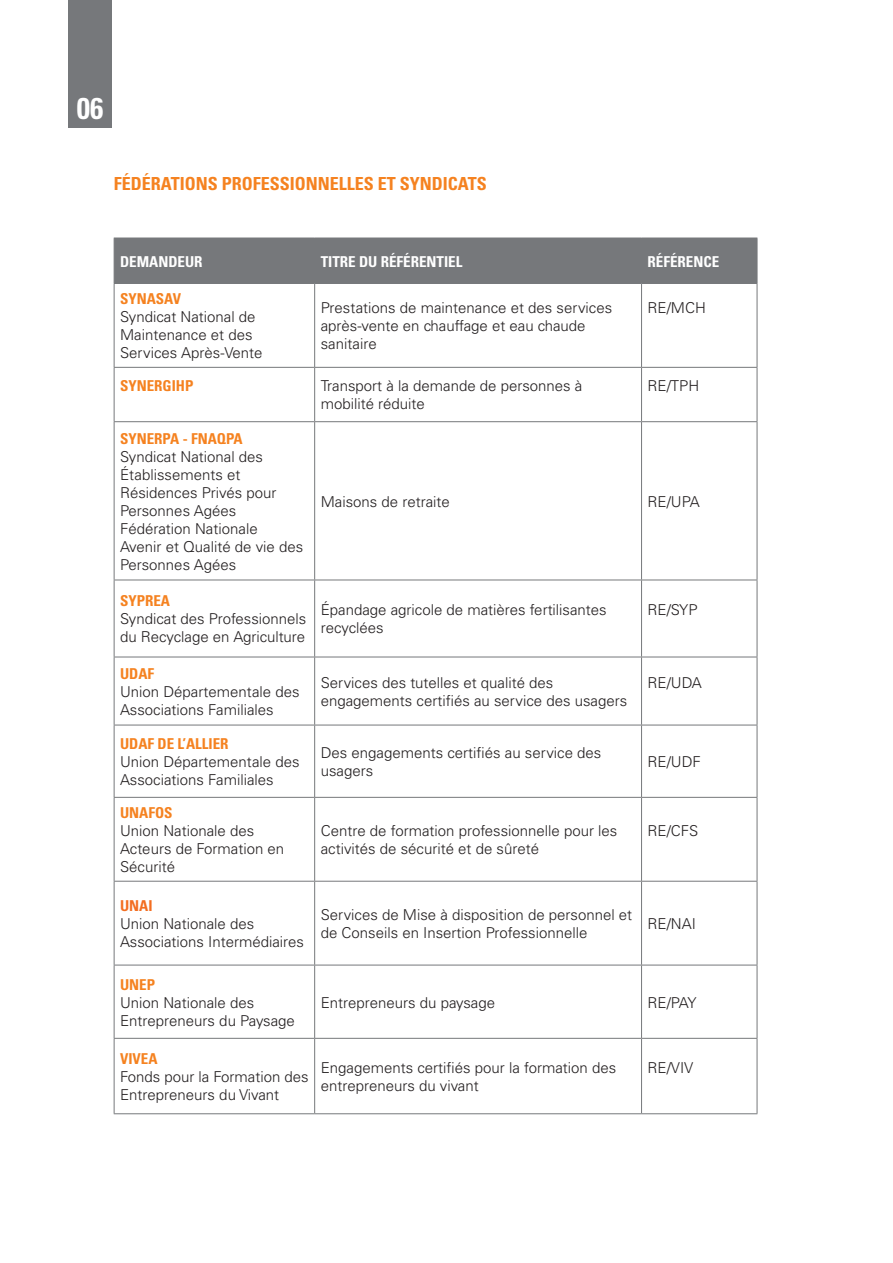
<style>
.page{position:relative;width:893px;height:1263px;background:#fff}
.page>*{position:absolute;margin:0;border:0;box-sizing:border-box;transform-origin:0 0}
.t1{font:700 condensed 30px "Univers";color:#fff}
.t2{font:700 condensed 18px "Univers";color:#f58220}
.t3{font:300 15px/18px "Univers";color:#231f20}
.t4{font:700 condensed 15px "Univers";color:#f58220}
.t5{font:700 condensed 15px "Univers";color:#fff}
.t6{font:700 condensed 15px "Univers";color:#f36e21}
</style>
<div class="page">
<div style="left:68px;top:0;width:44px;height:128px;background:#76787b"></div>
<div style="left:115px;top:239px;width:642px;height:44px;background:#76787b"></div>
<hr style="left:314px;top:238px;width:1px;height:45px;background:#76787b">
<hr style="left:641px;top:238px;width:1px;height:45px;background:#76787b">
<hr style="left:114px;top:238px;width:201px;height:1px;background:#76787b">
<hr style="left:114px;top:238px;width:1px;height:45px;background:#76787b">
<hr style="left:315px;top:238px;width:326px;height:1px;background:#76787b">
<hr style="left:641px;top:238px;width:116px;height:1px;background:#76787b">
<hr style="left:757px;top:238px;width:1px;height:45px;background:#76787b">
<hr style="left:114px;top:283px;width:201px;height:1px;background:#76787b">
<hr style="left:314px;top:284px;width:1px;height:83px;background:#76787b">
<hr style="left:314px;top:368px;width:1px;height:53px;background:#76787b">
<hr style="left:314px;top:422px;width:1px;height:158px;background:#76787b">
<hr style="left:314px;top:580px;width:1px;height:77px;background:#76787b">
<hr style="left:314px;top:657px;width:1px;height:68px;background:#76787b">
<hr style="left:314px;top:725px;width:1px;height:72px;background:#76787b">
<hr style="left:314px;top:798px;width:1px;height:83px;background:#76787b">
<hr style="left:314px;top:881px;width:1px;height:84px;background:#76787b">
<hr style="left:314px;top:965px;width:1px;height:73px;background:#76787b">
<hr style="left:314px;top:1039px;width:1px;height:74px;background:#76787b">
<hr style="left:641px;top:284px;width:1px;height:83px;background:#76787b">
<hr style="left:641px;top:368px;width:1px;height:53px;background:#76787b">
<hr style="left:641px;top:422px;width:1px;height:158px;background:#76787b">
<hr style="left:641px;top:580px;width:1px;height:77px;background:#76787b">
<hr style="left:641px;top:657px;width:1px;height:68px;background:#76787b">
<hr style="left:641px;top:725px;width:1px;height:72px;background:#76787b">
<hr style="left:641px;top:798px;width:1px;height:83px;background:#76787b">
<hr style="left:641px;top:881px;width:1px;height:84px;background:#76787b">
<hr style="left:641px;top:965px;width:1px;height:73px;background:#76787b">
<hr style="left:641px;top:1039px;width:1px;height:74px;background:#76787b">
<hr style="left:114px;top:368px;width:1px;height:53px;background:#76787b">
<hr style="left:757px;top:368px;width:1px;height:53px;background:#76787b">
<hr style="left:114px;top:284px;width:1px;height:83px;background:#76787b">
<hr style="left:757px;top:284px;width:1px;height:83px;background:#76787b">
<hr style="left:114px;top:367px;width:201px;height:1px;background:#76787b">
<hr style="left:315px;top:367px;width:326px;height:1px;background:#76787b">
<hr style="left:641px;top:367px;width:116px;height:1px;background:#76787b">
<hr style="left:114px;top:421px;width:201px;height:1px;background:#76787b">
<hr style="left:315px;top:421px;width:326px;height:1px;background:#76787b">
<hr style="left:641px;top:421px;width:116px;height:1px;background:#76787b">
<hr style="left:114px;top:580px;width:201px;height:1px;background:#76787b">
<hr style="left:114px;top:580px;width:1px;height:77px;background:#76787b">
<hr style="left:315px;top:580px;width:326px;height:1px;background:#76787b">
<hr style="left:641px;top:580px;width:116px;height:1px;background:#76787b">
<hr style="left:757px;top:580px;width:1px;height:77px;background:#76787b">
<hr style="left:114px;top:657px;width:1px;height:68px;background:#76787b">
<hr style="left:757px;top:657px;width:1px;height:68px;background:#76787b">
<hr style="left:315px;top:283px;width:326px;height:1px;background:#76787b">
<hr style="left:114px;top:881px;width:201px;height:1px;background:#76787b">
<hr style="left:315px;top:881px;width:326px;height:1px;background:#76787b">
<hr style="left:641px;top:881px;width:116px;height:1px;background:#76787b">
<hr style="left:114px;top:965px;width:201px;height:1px;background:#76787b">
<hr style="left:315px;top:965px;width:326px;height:1px;background:#76787b">
<hr style="left:641px;top:965px;width:116px;height:1px;background:#76787b">
<hr style="left:114px;top:1038px;width:201px;height:1px;background:#76787b">
<hr style="left:315px;top:1038px;width:326px;height:1px;background:#76787b">
<hr style="left:641px;top:1038px;width:116px;height:1px;background:#76787b">
<hr style="left:114px;top:422px;width:1px;height:158px;background:#76787b">
<hr style="left:757px;top:422px;width:1px;height:158px;background:#76787b">
<hr style="left:114px;top:725px;width:201px;height:1px;background:#76787b">
<hr style="left:315px;top:725px;width:326px;height:1px;background:#76787b">
<hr style="left:641px;top:725px;width:116px;height:1px;background:#76787b">
<hr style="left:114px;top:797px;width:201px;height:1px;background:#76787b">
<hr style="left:315px;top:797px;width:326px;height:1px;background:#76787b">
<hr style="left:641px;top:797px;width:116px;height:1px;background:#76787b">
<hr style="left:114px;top:1113px;width:201px;height:1px;background:#76787b">
<hr style="left:315px;top:1113px;width:326px;height:1px;background:#76787b">
<hr style="left:641px;top:1113px;width:116px;height:1px;background:#76787b">
<hr style="left:641px;top:283px;width:116px;height:1px;background:#76787b">
<hr style="left:114px;top:657px;width:201px;height:1px;background:#76787b">
<hr style="left:315px;top:657px;width:326px;height:1px;background:#76787b">
<hr style="left:641px;top:657px;width:116px;height:1px;background:#76787b">
<hr style="left:114px;top:725px;width:1px;height:72px;background:#76787b">
<hr style="left:114px;top:798px;width:1px;height:83px;background:#76787b">
<hr style="left:114px;top:881px;width:1px;height:84px;background:#76787b">
<hr style="left:757px;top:725px;width:1px;height:72px;background:#76787b">
<hr style="left:757px;top:798px;width:1px;height:83px;background:#76787b">
<hr style="left:757px;top:881px;width:1px;height:84px;background:#76787b">
<hr style="left:114px;top:965px;width:1px;height:73px;background:#76787b">
<hr style="left:757px;top:965px;width:1px;height:73px;background:#76787b">
<hr style="left:114px;top:1039px;width:1px;height:74px;background:#76787b">
<hr style="left:757px;top:1039px;width:1px;height:74px;background:#76787b">
<h1 class="t1" style="left:77px;top:90px;width:28px">06</h1>
<p class="t2" style="left:114px;top:173px;width:374px">FÉDÉRATIONS PROFESSIONNELLES ET SYNDICATS</p>
<p class="t5" style="left:120px;top:252px;width:84px">DEMANDEUR</p>
<p class="t5" style="left:321px;top:252px;width:143px">TITRE DU RÉFÉRENTIEL</p>
<p class="t5" style="left:648px;top:252px;width:73px">RÉFÉRENCE</p>
<p class="t4" style="left:120px;top:290px;width:62px">SYNASAV</p>
<p class="t3" style="left:120px;top:308px;width:144px">Syndicat National de<br>Maintenance et des<br>Services Après-Vente</p>
<p class="t3" style="left:321px;top:299px;width:293px">Prestations de maintenance et des services après-vente en chauffage et eau chaude sanitaire</p>
<p class="t3" style="left:648px;top:299px;width:60px">RE/MCH</p>
<p class="t4" style="left:120px;top:377px;width:10px">SYNER</p>
<p class="t4" style="left:163px;top:377px;width:17px">GIHP</p>
<p class="t3" style="left:321px;top:377px;width:263px">Transport à la demande de personnes à mobilité réduite</p>
<p class="t3" style="left:648px;top:377px;width:53px">RE/TPH</p>
<p class="t4" style="left:120px;top:429px;width:10px">SYNERPA</p>
<p class="t4" style="left:183px;top:429px;width:18px">- FNAQPA</p>
<p class="t3" style="left:120px;top:447px;width:185px">Syndicat National des établissements et<br>Résidences Privés pour<br>Personnes Agées<br>Fédération Nationale<br>Avenir et Qualité de vie des<br>Personnes Agées</p>
<p class="t3" style="left:321px;top:492px;width:131px">Maisons de retraite</p>
<p class="t3" style="left:648px;top:492px;width:54px">RE/UPA</p>
<p class="t4" style="left:120px;top:592px;width:10px">SYPREA</p>
<p class="t3" style="left:120px;top:610px;width:188px">syndicat des Professionnels du Recyclage en Agriculture</p>
<p class="t3" style="left:321px;top:601px;width:288px">épandage agricole de matières fertilisantes recyclées</p>
<p class="t3" style="left:648px;top:601px;width:52px">RE/SYP</p>
<p class="t4" style="left:120px;top:664px;width:10px">UDAF</p>
<p class="t3" style="left:120px;top:683px;width:181px">Union Départementale des<br>Associations Familiales</p>
<p class="t3" style="left:321px;top:674px;width:308px">Services des tutelles et qualité des engagements certifiés au service des usagers</p>
<p class="t3" style="left:648px;top:674px;width:56px">RE/UDA</p>
<p class="t4" style="left:120px;top:735px;width:10px">UDAF</p>
<p class="t4" style="left:158px;top:735px;width:37px">DE L’ALLIER</p>
<p class="t3" style="left:120px;top:753px;width:181px">Union Départementale des<br>Associations Familiales</p>
<p class="t3" style="left:321px;top:744px;width:282px">Des engagements certifiés au service des usagers</p>
<p class="t3" style="left:648px;top:753px;width:55px">RE/UDF</p>
<p class="t4" style="left:120px;top:804px;width:10px">UNAFOS</p>
<p class="t3" style="left:120px;top:822px;width:166px">Union Nationale des<br>Acteurs de Formation en<br>Sécurité</p>
<p class="t3" style="left:321px;top:822px;width:298px">Centre de formation professionnelle pour les activités de sécurité et de sûreté</p>
<p class="t3" style="left:648px;top:822px;width:52px">RE/CFS</p>
<p class="t6" style="left:120px;top:896px;width:9px">UNAI</p>
<p class="t3" style="left:120px;top:915px;width:185px">Union Nationale des<br>Associations Intermédiaires</p>
<p class="t3" style="left:321px;top:906px;width:313px">Services de Mise à disposition de personnel et de Conseils en Insertion Professionnelle</p>
<p class="t3" style="left:648px;top:915px;width:50px">RE/NAI</p>
<p class="t4" style="left:120px;top:975px;width:10px">UNEP</p>
<p class="t3" style="left:120px;top:993px;width:176px">Union Nationale des<br>Entrepreneurs du Paysage</p>
<p class="t3" style="left:321px;top:993px;width:176px">Entrepreneurs du paysage</p>
<p class="t3" style="left:648px;top:993px;width:51px">RE/PAY</p>
<p class="t4" style="left:120px;top:1049px;width:30px">VIVEA</p>
<p class="t3" style="left:120px;top:1068px;width:190px">fonds pour la Formation des<br>Entrepreneurs du Vivant</p>
<p class="t3" style="left:321px;top:1059px;width:297px">Engagements certifiés pour la formation des entrepreneurs du vivant</p>
<p class="t3" style="left:648px;top:1059px;width:47px">RE/VIV</p>
</div>
